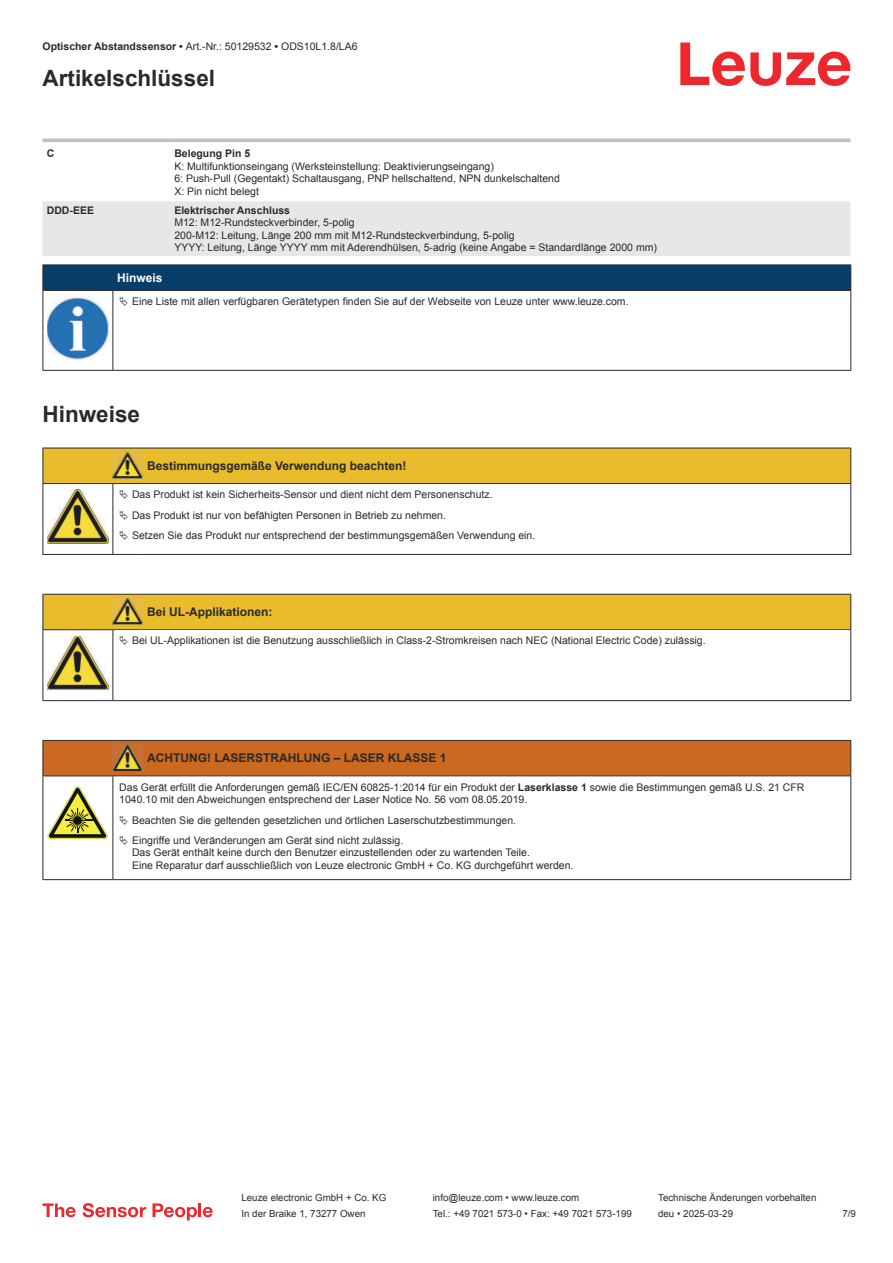
<style>
.page{position:relative;width:893px;height:1263px;background:#fff}
.page>*{position:absolute;margin:0;border:0;box-sizing:border-box;transform-origin:0 0}
.t1{font:700 22.5px "Arial";color:#2b292a}
.t2{font:700 12px "Arial";color:#2b292a}
.t3{font:700 12px "Arial";color:#fff}
.t4{font:10.5px/12.6px "Arial";color:#2b292a}
.t5{font:700 10.5px "Arial";color:#2b292a}
.t6{font:9.75px "Arial";color:#2b292a}
.s1{font-weight:700}
</style>
<div class="page">
<svg style="left:680px;top:43px;width:170px;height:43px"></svg>
<svg style="left:43px;top:138px;width:807px;height:1px"></svg>
<div style="left:43px;top:201px;width:807px;height:55px;background:#e6e7e9"></div>
<hr style="left:43px;top:139px;width:127px;height:3px;background:#bdbfc1">
<hr style="left:170px;top:139px;width:680px;height:3px;background:#bdbfc1">
<svg style="left:43px;top:1203px;width:33px;height:14px"></svg>
<svg style="left:83px;top:1203px;width:63px;height:14px"></svg>
<svg style="left:153px;top:1203px;width:44px;height:17px"></svg>
<hr style="left:198px;top:1203px;width:3px;height:14px;background:#ed272d">
<svg style="left:203px;top:1207px;width:10px;height:10px"></svg>
<svg style="left:44px;top:291px;width:806px;height:79px"></svg>
<hr style="left:43px;top:290px;width:70px;height:1px;background:#2b292a">
<div style="left:43px;top:265px;width:808px;height:25px;background:#063d69"></div>
<hr style="left:113px;top:290px;width:738px;height:1px;background:#2b292a">
<hr style="left:43px;top:291px;width:1px;height:75px;background:#2b292a">
<hr style="left:113px;top:291px;width:1px;height:75px;background:#2b292a">
<hr style="left:850px;top:291px;width:1px;height:75px;background:#2b292a">
<hr style="left:43px;top:370px;width:70px;height:1px;background:#2b292a">
<hr style="left:113px;top:370px;width:738px;height:1px;background:#2b292a">
<img style="left:47px;top:297px;width:61px;height:63px">
<div style="left:115px;top:291px;width:734px;height:21px;background:#fff"></div>
<hr style="left:43px;top:554px;width:70px;height:1px;background:#2b292a">
<hr style="left:113px;top:554px;width:30px;height:1px;background:#2b292a">
<hr style="left:143px;top:554px;width:708px;height:1px;background:#2b292a">
<div style="left:44px;top:595px;width:806px;height:34px;background:#e8bc2a"></div>
<hr style="left:43px;top:594px;width:70px;height:1px;background:#2b292a">
<hr style="left:43px;top:595px;width:1px;height:34px;background:#2b292a">
<hr style="left:43px;top:629px;width:70px;height:1px;background:#2b292a">
<hr style="left:113px;top:594px;width:30px;height:1px;background:#2b292a">
<hr style="left:113px;top:629px;width:30px;height:1px;background:#2b292a">
<hr style="left:143px;top:594px;width:708px;height:1px;background:#2b292a">
<hr style="left:850px;top:595px;width:1px;height:34px;background:#2b292a">
<hr style="left:143px;top:629px;width:708px;height:1px;background:#2b292a">
<hr style="left:43px;top:630px;width:1px;height:66px;background:#2b292a">
<hr style="left:113px;top:630px;width:1px;height:66px;background:#2b292a">
<hr style="left:850px;top:630px;width:1px;height:66px;background:#2b292a">
<hr style="left:43px;top:700px;width:70px;height:1px;background:#2b292a">
<hr style="left:113px;top:700px;width:30px;height:1px;background:#2b292a">
<hr style="left:143px;top:700px;width:708px;height:1px;background:#2b292a">
<img style="left:113px;top:598px;width:30px;height:27px">
<img style="left:47px;top:636px;width:61px;height:54px">
<div style="left:44px;top:741px;width:806px;height:34px;background:#ca691f"></div>
<svg style="left:44px;top:776px;width:806px;height:103px"></svg>
<hr style="left:43px;top:740px;width:70px;height:1px;background:#2b292a">
<hr style="left:43px;top:741px;width:1px;height:34px;background:#2b292a">
<hr style="left:43px;top:775px;width:70px;height:1px;background:#2b292a">
<hr style="left:113px;top:740px;width:30px;height:1px;background:#2b292a">
<hr style="left:113px;top:775px;width:30px;height:1px;background:#2b292a">
<hr style="left:143px;top:740px;width:708px;height:1px;background:#2b292a">
<hr style="left:850px;top:741px;width:1px;height:34px;background:#2b292a">
<hr style="left:143px;top:775px;width:708px;height:1px;background:#2b292a">
<hr style="left:43px;top:776px;width:1px;height:99px;background:#2b292a">
<hr style="left:113px;top:776px;width:1px;height:99px;background:#2b292a">
<hr style="left:850px;top:776px;width:1px;height:99px;background:#2b292a">
<hr style="left:43px;top:879px;width:70px;height:1px;background:#2b292a">
<hr style="left:113px;top:879px;width:30px;height:1px;background:#2b292a">
<hr style="left:143px;top:879px;width:708px;height:1px;background:#2b292a">
<img style="left:113px;top:745px;width:30px;height:26px">
<svg style="left:47px;top:786px;width:60px;height:53px"></svg>
<svg style="left:115px;top:777px;width:734px;height:98px"></svg>
<svg style="left:43px;top:448px;width:808px;height:106px"></svg>
<svg style="left:120px;top:815px;width:8px;height:9px"></svg>
<svg style="left:120px;top:835px;width:8px;height:10px"></svg>
<p class="t4" style="left:43px;top:41px;width:317px"><span class="s1">Optischer Abstandssensor •</span> Art.-Nr.: 50129532 <span class="s1">•</span> ODS10L1.8/LA6</p>
<h1 class="t1" style="left:43px;top:70px;width:174px">Artikelschlüssel</h1>
<p class="t5" style="left:47px;top:149px;width:9px">C</p>
<p class="t5" style="left:174px;top:149px;width:77px">Belegung Pin 5</p>
<p class="t4" style="left:174px;top:160px;width:387px">K: Multifunktionseingang (Werksteinstellung: Deaktivierungseingang)<br>6: Push-Pull (Gegentakt) Schaltausgang, PNP hellschaltend, NPN dunkelschaltend<br>X: Pin nicht belegt</p>
<p class="t5" style="left:47px;top:206px;width:49px">DDD-EEE</p>
<p class="t5" style="left:174px;top:206px;width:117px">Elektrischer Anschluss</p>
<p class="t4" style="left:174px;top:217px;width:484px">M12: M12-Rundsteckverbinder, 5-polig<br>200-M12: Leitung, Länge 200 mm mit M12-Rundsteckverbindung, 5-polig<br>YYYY: Leitung, Länge YYYY mm mit Aderendhülsen, 5-adrig (keine Angabe = Standardlänge 2000 mm)</p>
<p class="t3" style="left:117px;top:273px;width:47px">Hinweis</p>
<p class="t4" style="left:132px;top:296px;width:498px">Eine Liste mit allen verfügbaren Gerätetypen finden Sie auf der Webseite von Leuze unter www.leuze.com.</p>
<h1 class="t1" style="left:43px;top:405px;width:99px">Hinweise</h1>
<p class="t2" style="left:147px;top:461px;width:261px">Bestimmungsgemäße Verwendung beachten!</p>
<p class="t4" style="left:132px;top:485px;width:405px;line-height:20.2px">Das Produkt ist kein Sicherheits-Sensor und dient nicht dem Personenschutz.<br>Das Produkt ist nur von befähigten Personen in Betrieb zu nehmen.<br>Setzen Sie das Produkt nur entsprechend der bestimmungsgemäßen Verwendung ein.</p>
<p class="t2" style="left:147px;top:607px;width:127px">Bei UL-Applikationen:</p>
<p class="t4" style="left:132px;top:634px;width:575px">Bei UL-Applikationen ist die Benutzung ausschließlich in Class-2-Stromkreisen nach NEC (National Electric Code) zulässig.</p>
<p class="t2" style="left:147px;top:754px;width:301px">ACHTUNG! LASERSTRAHLUNG – LASER KLASSE 1</p>
<p class="t4" style="left:119px;top:782px;width:687px">Das Gerät erfüllt die Anforderungen gemäß IEC/EN 60825-1:2014 für ein Produkt der <span class="s1">Laserklasse 1</span> sowie die Bestimmungen gemäß U.S. 21 CFR<br>1040.10 mit den Abweichungen entsprechend der Laser Notice No. 56 vom 08.05.2019.</p>
<p class="t4" style="left:132px;top:811px;width:386px;line-height:20.2px">Beachten Sie die geltenden gesetzlichen und örtlichen Laserschutzbestimmungen.<br>Eingriffe und Veränderungen am Gerät sind nicht zulässig.</p>
<p class="t4" style="left:132px;top:847px;width:443px">Das Gerät enthält keine durch den Benutzer einzustellenden oder zu wartenden Teile.<br>Eine Reparatur darf ausschließlich von Leuze electronic GmbH + Co. KG durchgeführt werden.</p>
<p class="t6" style="left:241px;top:1194px;width:146px">Leuze electronic GmbH + Co. KG</p>
<p class="t6" style="left:433px;top:1194px;width:148px">info@leuze.com • www.leuze.com</p>
<p class="t6" style="left:658px;top:1194px;width:160px">Technische Änderungen vorbehalten</p>
<p class="t6" style="left:241px;top:1210px;width:126px">In der Braike 1, 73277 Owen</p>
<p class="t6" style="left:433px;top:1210px;width:201px">Tel.: +49 7021 573-0 • Fax: +49 7021 573-199</p>
<p class="t6" style="left:658px;top:1210px;width:76px">deu • 2025-03-29</p>
<p class="t6" style="left:842px;top:1210px;width:15px">7 /9</p>
</div>
